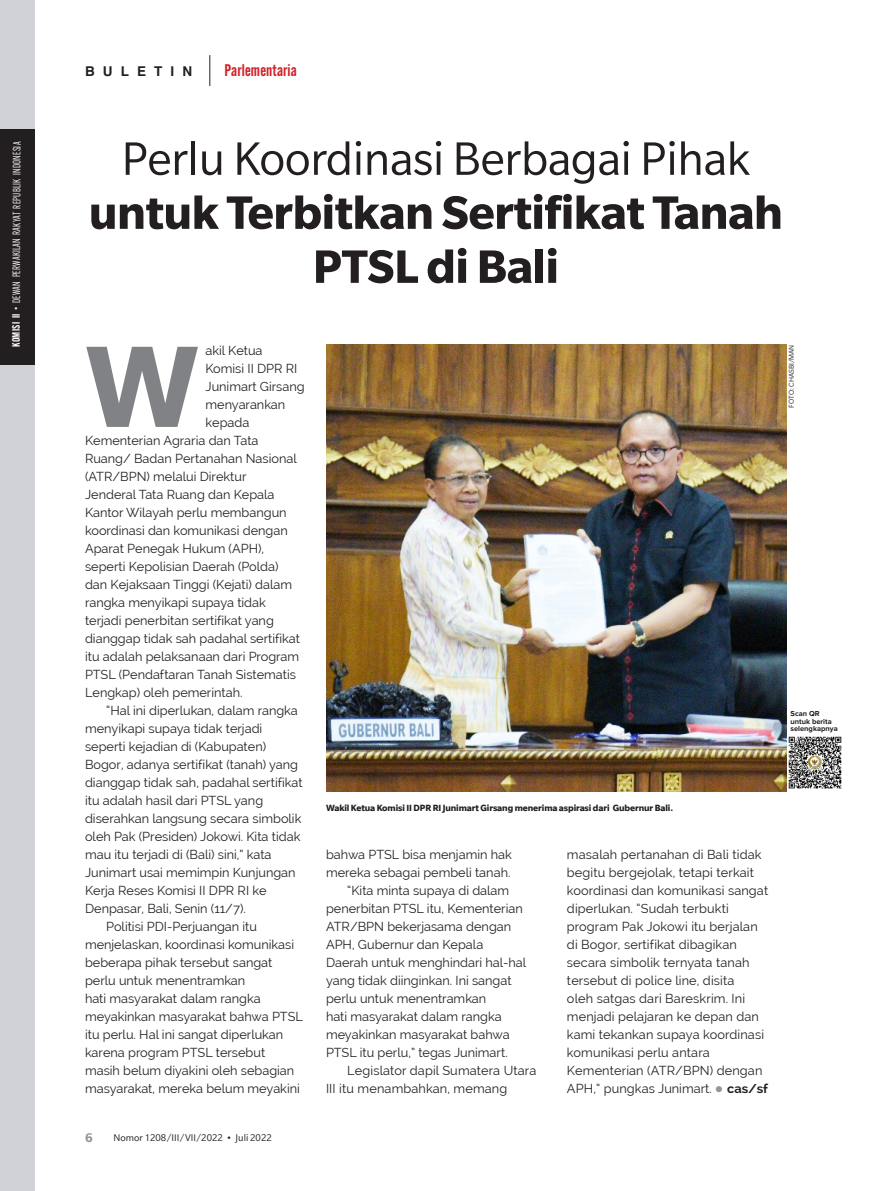
<style>
.page{position:relative;width:893px;height:1191px;background:#fff}
.page>*{position:absolute;margin:0;border:0;box-sizing:border-box;transform-origin:0 0}
.BODY_NEW{font:700 126.15px "Slate";color:#808285}
.JUDUL_NEW{font:700 51px/54px "Slate";letter-spacing:-.01em;color:#231f20;text-align:center}
.t1{font:600 16.5px "Alternate Gothic Cond ATF";letter-spacing:.01em;color:#d1232a}
.t2{font:700 13.5px "Helvetica";letter-spacing:.6em;color:#231f20}
.t3{font:700 13.5px "Slate";color:#939598}
.BODY_NEW-2{font:12.75px/18px "Raleway";color:#231f20}
.t4{font:10.5px "Alternate Gothic Cond ATF";letter-spacing:.015em;color:#fff}
.t5{font:10.5px "Slate";color:#231f20}
.CAPTION_NEW{font:700 9.75px "Slate";letter-spacing:-.01em;color:#231f20}
.t6{font:700 7.5px/7.5px "Proxima Nova";color:#231f20}
.KREDIT_FOTO_NEW{font:7.5px "Slate";color:#231f20}
.s1{font-weight:600}
.s2{font-weight:400}
.s3{color:#939598}
.s4{font-weight:700}
</style>
<div class="page">
<div style="left:0;top:0;width:34px;height:1191px;background:#d0d2d7"></div>
<div style="left:0;top:129px;width:34px;height:236px;background:#231f20"></div>
<img style="left:788px;top:736px;width:54px;height:53px">
<img style="left:326px;top:344px;width:461px;height:447px">
<hr style="left:892px;top:0;width:1px;height:1191px;background:#d0d2d7">
<hr style="left:892px;top:129px;width:1px;height:236px;background:#231f20">
<hr style="left:210px;top:55px;width:1px;height:31px;background:#231f20">
<p class="t4" style="left:10px;top:347px;width:206px;rotate:-90deg"><span class="s1">KOMISI II</span> • DEWAN PERWAKILAN RAKYAT REPUBLIK INDONESIA</p>
<p class="t2" style="left:85px;top:63px;width:109px">BULETIN</p>
<p class="t1" style="left:225px;top:60px;width:74px">Parlementaria</p>
<p class="JUDUL_NEW" style="left:89px;top:131px;width:696px"><span class="s2">Perlu Koordinasi Berbagai Pihak </span>untuk Terbitkan Sertifikat Tanah<br>PTSL di Bali</p>
<p class="BODY_NEW" style="left:85px;top:317px;width:116px">W</p>
<p class="BODY_NEW-2" style="left:205px;top:341px;width:59px">akil Ketua</p>
<p class="BODY_NEW-2" style="left:205px;top:359px;width:93px">Komisi II DPR RI</p>
<p class="BODY_NEW-2" style="left:205px;top:377px;width:101px">Junimart Girsang</p>
<p class="BODY_NEW-2" style="left:205px;top:395px;width:81px">menyarankan</p>
<p class="BODY_NEW-2" style="left:205px;top:413px;width:45px">kepada</p>
<p class="BODY_NEW-2" style="left:85px;top:431px;width:175px">Kementerian Agraria dan Tata</p>
<p class="BODY_NEW-2" style="left:85px;top:449px;width:213px">Ruang/ Badan Pertanahan Nasional</p>
<p class="BODY_NEW-2" style="left:85px;top:467px;width:163px">(ATR/BPN) melalui Direktur</p>
<p class="BODY_NEW-2" style="left:85px;top:485px;width:191px">Jenderal Tata Ruang dan Kepala</p>
<p class="BODY_NEW-2" style="left:85px;top:503px;width:203px">Kantor Wilayah perlu membangun</p>
<p class="BODY_NEW-2" style="left:85px;top:521px;width:204px">koordinasi dan komunikasi dengan</p>
<p class="BODY_NEW-2" style="left:85px;top:539px;width:181px">Aparat Penegak Hukum (APH),</p>
<p class="BODY_NEW-2" style="left:85px;top:557px;width:195px">seperti Kepolisian Daerah (Polda)</p>
<p class="BODY_NEW-2" style="left:85px;top:575px;width:209px">dan Kejaksaan Tinggi (Kejati) dalam</p>
<p class="BODY_NEW-2" style="left:85px;top:593px;width:182px">rangka menyikapi supaya tidak</p>
<p class="BODY_NEW-2" style="left:85px;top:611px;width:190px">terjadi penerbitan sertifikat yang</p>
<p class="BODY_NEW-2" style="left:85px;top:629px;width:216px">dianggap tidak sah padahal sertifikat</p>
<p class="BODY_NEW-2" style="left:85px;top:647px;width:216px">itu adalah pelaksanaan dari Program</p>
<p class="BODY_NEW-2" style="left:85px;top:665px;width:212px">PTSL (Pendaftaran Tanah Sistematis</p>
<p class="BODY_NEW-2" style="left:85px;top:683px;width:159px">Lengkap) oleh pemerintah.</p>
<p class="BODY_NEW-2" style="left:85px;top:701px;width:219px;text-indent:21px">“Hal ini diperlukan, dalam rangka menyikapi supaya tidak terjadi seperti kejadian di (Kabupaten)<br>Bogor, adanya sertifikat (tanah) yang dianggap tidak sah, padahal sertifikat itu adalah hasil dari PTSL yang diserahkan langsung secara simbolik oleh Pak (Presiden) Jokowi. Kita tidak mau itu terjadi di (Bali) sini,” kata Junimart usai memimpin Kunjungan Kerja Reses Komisi II DPR RI ke Denpasar, Bali, Senin (11/7).</p>
<p class="BODY_NEW-2" style="left:85px;top:917px;width:219px;text-indent:21px">Politisi PDI-Perjuangan itu menjelaskan, koordinasi komunikasi beberapa pihak tersebut sangat perlu untuk menentramkan<br>hati masyarakat dalam rangka meyakinkan masyarakat bahwa PTSL itu perlu. Hal ini sangat diperlukan karena program PTSL tersebut masih belum diyakini oleh sebagian masyarakat, mereka belum meyakini</p>
<p class="t3" style="left:85px;top:1130px;width:9px">6</p>
<p class="t5" style="left:114px;top:1132px;width:160px">Nomor 1208/III/VII/2022 • Juli 2022</p>
<p class="KREDIT_FOTO_NEW" style="left:787px;top:407px;width:64px;rotate:-90deg">FOTO: CHASBI/MAN</p>
<p class="t6" style="left:790px;top:710px;width:31px">Scan QR</p>
<p class="t6" style="left:790px;top:717px;width:49px">untuk berita selengkapnya</p>
<p class="CAPTION_NEW" style="left:326px;top:802px;width:349px">Wakil Ketua Komisi II DPR RI Junimart Girsang menerima aspirasi dari Gubernur Bali.</p>
<p class="BODY_NEW-2" style="left:326px;top:845px;width:187px">bahwa PTSL bisa menjamin hak mereka sebagai pembeli tanah.</p>
<p class="BODY_NEW-2" style="left:326px;top:881px;width:202px;text-indent:21px">“Kita minta supaya di dalam penerbitan PTSL itu, Kementerian<br>ATR/BPN bekerjasama dengan<br>APH, Gubernur dan Kepala<br>Daerah untuk menghindari hal-hal yang tidak diinginkan. Ini sangat perlu untuk menentramkan<br>hati masyarakat dalam rangka meyakinkan masyarakat bahwa<br>PTSL itu perlu,” tegas Junimart.</p>
<p class="BODY_NEW-2" style="left:326px;top:1061px;width:212px;text-indent:21px">Legislator dapil Sumatera Utara<br>III itu menambahkan, memang</p>
<p class="BODY_NEW-2" style="left:567px;top:845px;width:203px">masalah pertanahan di Bali tidak begitu bergejolak, tetapi terkait koordinasi dan komunikasi sangat diperlukan. “Sudah terbukti program Pak Jokowi itu berjalan di Bogor, sertifikat dibagikan secara simbolik ternyata tanah tersebut di police line, disita<br>oleh satgas dari Bareskrim. Ini menjadi pelajaran ke depan dan kami tekankan supaya koordinasi komunikasi perlu antara<br>Kementerian (ATR/BPN) dengan<br>APH,” pungkas Junimart. <span class="s3">●</span> <span class="s4">cas/sf</span></p>
</div>
